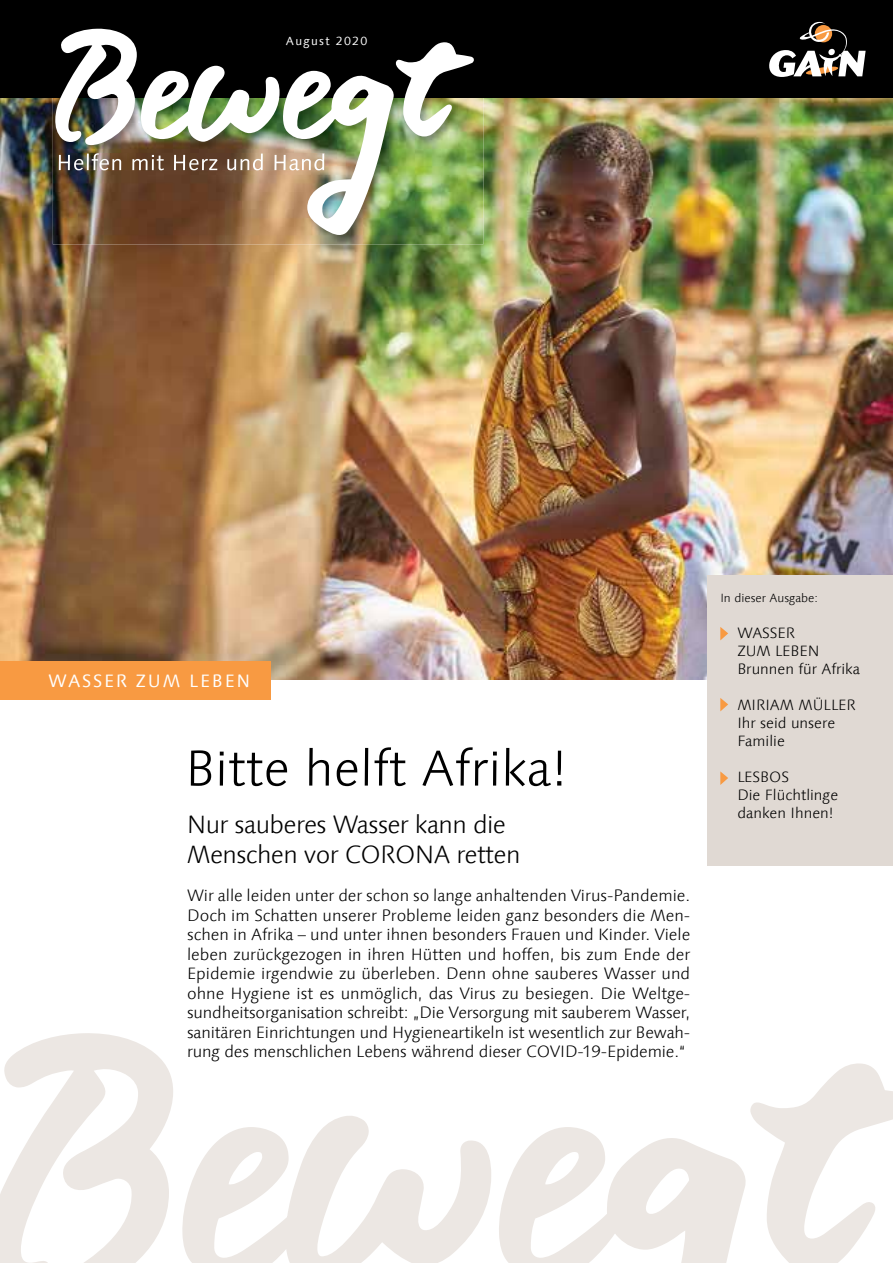
<style>
.page{position:relative;width:893px;height:1263px;background:#fff}
.page>*{position:absolute;margin:0;border:0;box-sizing:border-box;transform-origin:0 0}
.t1{font:300 50.55px "Linotype Syntax Com";color:#000}
.t2{font:300 25.05px/30.8px "Linotype Syntax Com";letter-spacing:-.025em;color:#000}
.t3{font:18px "Linotype Syntax Com";letter-spacing:.1em;color:#fff}
.t4{font:300 16.5px/19.5px "Linotype Syntax Com";letter-spacing:-.01em;color:#000;text-align:justify}
.t5{font:300 15px/18px "Linotype Syntax Com";color:#000}
.t6{font:300 12px "Linotype Syntax Com";color:#000}
.t7{font:11.85px "Linotype Syntax Com";letter-spacing:.11em;color:#fff}
</style>
<div class="page">
<svg style="left:0;top:1033px;width:893px;height:230px"></svg>
<img style="left:0;top:98px;width:893px;height:582px">
<div style="left:0;top:0;width:893px;height:98px;background:#000"></div>
<svg style="left:769px;top:21px;width:97px;height:56px"></svg>
<div style="left:828px;top:49px;width:7px;height:6px;background:#fff;border-radius:50%"></div>
<div style="left:0;top:661px;width:270px;height:38px;background:#f89a42"></div>
<img style="left:53px;top:98px;width:430px;height:146px">
<img style="left:55px;top:28px;width:419px;height:207px">
<div style="left:707px;top:575px;width:186px;height:291px;background:#e0d9d3"></div>
<svg style="left:720px;top:627px;width:8px;height:13px"></svg>
<svg style="left:720px;top:698px;width:8px;height:13px"></svg>
<svg style="left:720px;top:771px;width:8px;height:14px"></svg>
<p class="t7" style="left:286px;top:33px;width:83px">August 2020</p>
<p class="t3" style="left:48px;top:669px;width:203px">WASSER ZUM LEBEN</p>
<h1 class="t1" style="left:185px;top:738px;width:384px">Bitte helft Afrika!</h1>
<h2 class="t2" style="left:187px;top:809px;width:335px">Nur sauberes Wasser kann die<br>Menschen vor CORONA retten</h2>
<p class="t4" style="left:187px;top:886px;width:505px">Wir alle leiden unter der schon so lange anhaltenden Virus-Pandemie.<br>Doch im Schatten unserer Probleme leiden ganz besonders die Men&shy;schen in Afrika – und unter ihnen besonders Frauen und Kinder. Viele leben zurückgezogen in ihren Hütten und hoffen, bis zum Ende der Epidemie irgendwie zu überleben. Denn ohne sauberes Wasser und ohne Hygiene ist es unmöglich, das Virus zu besiegen. Die Weltge&shy;sundheitsorganisation schreibt: „Die Versorgung mit sauberem Wasser, sanitären Einrichtungen und Hygieneartikeln ist wesentlich zur Bewah&shy;rung des menschlichen Lebens während dieser COVID-19-Epidemie.“</p>
<p class="t6" style="left:720px;top:590px;width:99px">In dieser Ausgabe:</p>
<p class="t5" style="left:737px;top:624px;width:124px">WASSER<br>ZUM LEBEN<br>Brunnen für Afrika</p>
<p class="t5" style="left:737px;top:696px;width:120px">MIRIAM MÜLLER<br>Ihr seid unsere<br>Familie</p>
<p class="t5" style="left:737px;top:768px;width:102px">LESBOS<br>Die Flüchtlinge danken Ihnen!</p>
</div>
